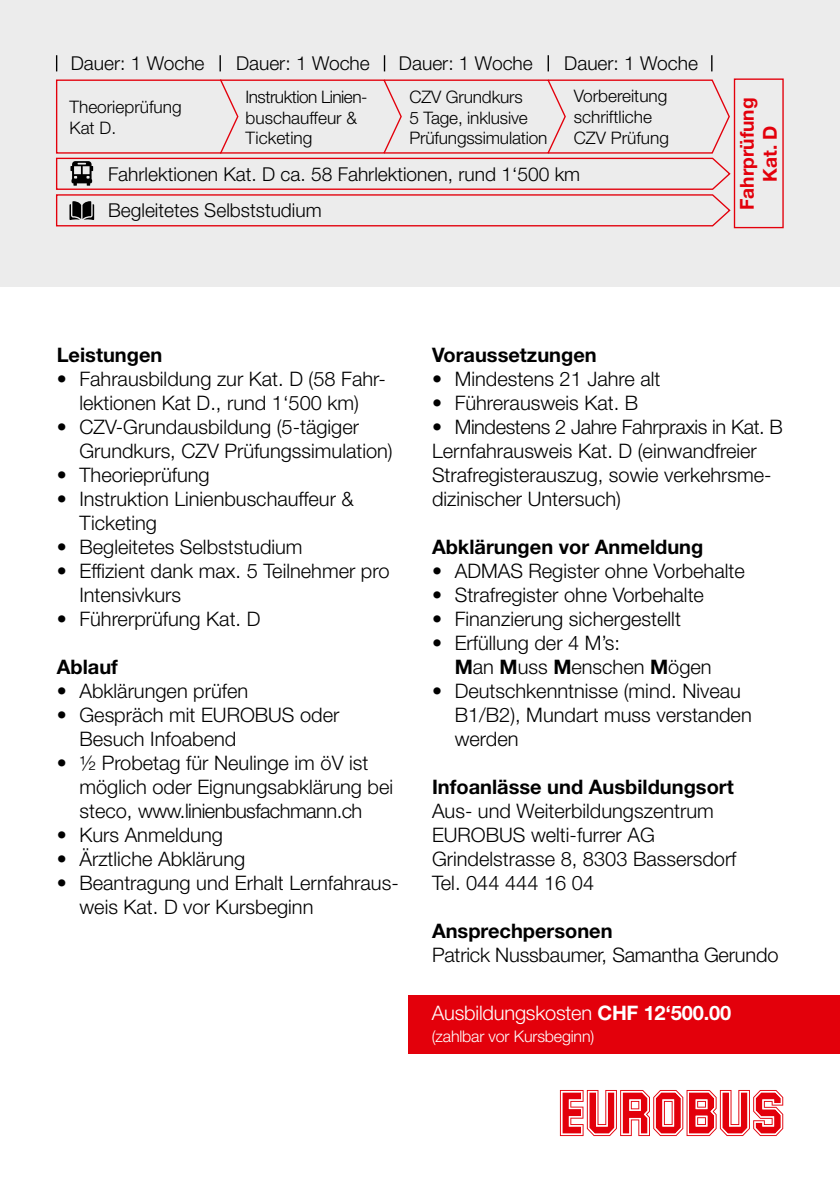
<style>
.page{position:relative;width:840px;height:1191px;background:#fff}
.page>*{position:absolute;margin:0;border:0;box-sizing:border-box;transform-origin:0 0}
.t1{font:300 20px/24px "Helvetica Neue LT Std";color:#000}
.t2{font:700 20px "Helvetica Neue LT Std";color:#000}
.t3{font:300 20px "Helvetica Neue LT Std";letter-spacing:-.01em;color:#fff}
.t4{font:300 19.2px/36.4px "Helvetica Neue LT Std";color:#000}
.t5{font:700 19.2px/23px "Helvetica Neue LT Std";color:#e3000b;text-align:center}
.t6{font:300 17.2px/20.6px "Helvetica Neue LT Std";color:#000}
.t7{font:300 16px "Helvetica Neue LT Std";letter-spacing:-.01em;color:#fff}
.s1{font-weight:700}
</style>
<div class="page">
<svg style="left:559px;top:1090px;width:223px;height:46px"></svg>
<div style="left:0;top:0;width:839px;height:286px;background:#ececec"></div>
<div style="left:733px;top:78px;width:50px;height:150px;border:1px solid #e3000b"></div>
<svg style="left:56px;top:79px;width:675px;height:148px"></svg>
<svg style="left:56px;top:55px;width:1px;height:16px"></svg>
<svg style="left:219px;top:55px;width:2px;height:16px"></svg>
<svg style="left:383px;top:55px;width:2px;height:16px"></svg>
<svg style="left:711px;top:55px;width:1px;height:16px"></svg>
<svg style="left:547px;top:55px;width:1px;height:16px"></svg>
<div style="left:408px;top:995px;width:431px;height:58px;background:#e3000b"></div>
<p class="t4" style="left:71px;top:45px;width:135px">Dauer: 1 Woche</p>
<p class="t4" style="left:236px;top:45px;width:135px">Dauer: 1 Woche</p>
<p class="t4" style="left:399px;top:44px;width:135px">Dauer: 1 Woche</p>
<p class="t4" style="left:564px;top:44px;width:135px">Dauer: 1 Woche</p>
<p class="t6" style="left:69px;top:96px;width:114px">Theorieprüfung<br>Kat D.</p>
<p class="t6" style="left:245px;top:86px;width:123px">Instruktion Linien&shy;buschauffeur &amp;<br>Ticketing</p>
<p class="t6" style="left:409px;top:86px;width:139px">CZV Grundkurs<br>5 Tage, inklusive<br>Prüfungssimulation</p>
<p class="t6" style="left:573px;top:85px;width:97px">Vorbereitung schriftliche<br>CZV Prüfung</p>
<p class="t4" style="left:108px;top:155px;width:473px">Fahrlektionen Kat. D ca. 58 Fahrlektionen, rund 1‘500 km<br>Begleitetes Selbststudium</p>
<p class="t5" style="left:734px;top:210px;width:114px;rotate:-90deg">Fahrprüfung<br>Kat. D</p>
<p class="t2" style="left:57px;top:342px;width:107px">Leistungen</p>
<p class="t1" style="left:57px;top:366px;width:330px;text-align:center">• Fahrausbildung zur Kat. D (58 Fahr&shy;lektionen Kat D., rund 1‘500 km)</p>
<p class="t1" style="left:79px;top:414px;width:314px;text-indent:-23px">• CZV-Grundausbildung (5-tägiger<br>Grundkurs, CZV Prüfungssimulation)</p>
<p class="t1" style="left:57px;top:462px;width:154px">• Theorieprüfung</p>
<p class="t1" style="left:79px;top:486px;width:276px;text-indent:-23px">• Instruktion Linienbuschauffeur &amp;<br>Ticketing</p>
<p class="t1" style="left:57px;top:534px;width:247px">• Begleitetes Selbststudium</p>
<p class="t1" style="left:79px;top:558px;width:311px;text-indent:-23px">• Effizient dank max. 5 Teilnehmer pro<br>Intensivkurs</p>
<p class="t1" style="left:57px;top:606px;width:205px">• Führerprüfung Kat. D</p>
<p class="t2" style="left:57px;top:654px;width:63px">Ablauf</p>
<p class="t1" style="left:57px;top:678px;width:193px">• Abklärungen prüfen</p>
<p class="t1" style="left:79px;top:702px;width:261px;text-indent:-23px">• Gespräch mit EUROBUS oder<br>Besuch Infoabend</p>
<p class="t1" style="left:79px;top:750px;width:315px;text-indent:-23px">• ½ Probetag für Neulinge im öV ist möglich oder Eignungsabklärung bei steco, www.linienbusfachmann.ch</p>
<p class="t1" style="left:57px;top:822px;width:168px">• Kurs Anmeldung</p>
<p class="t1" style="left:57px;top:846px;width:190px">• Ärztliche Abklärung</p>
<p class="t1" style="left:79px;top:870px;width:320px;text-indent:-23px">• Beantragung und Erhalt Lernfahraus&shy;weis Kat. D vor Kursbeginn</p>
<p class="t2" style="left:432px;top:342px;width:166px">Voraussetzungen</p>
<p class="t1" style="left:432px;top:366px;width:230px">• Mindestens 21 Jahre alt</p>
<p class="t1" style="left:432px;top:390px;width:208px">• Führerausweis Kat. B</p>
<p class="t1" style="left:432px;top:414px;width:352px">• Mindestens 2 Jahre Fahrpraxis in Kat. B Lernfahrausweis Kat. D (einwandfreier Strafregisterauszug, sowie verkehrsme&shy;dizinischer Untersuch)</p>
<p class="t2" style="left:432px;top:534px;width:273px">Abklärungen vor Anmeldung</p>
<p class="t1" style="left:432px;top:558px;width:314px">• ADMAS Register ohne Vorbehalte</p>
<p class="t1" style="left:432px;top:582px;width:273px">• Strafregister ohne Vorbehalte</p>
<p class="t1" style="left:432px;top:606px;width:250px">• Finanzierung sichergestellt</p>
<p class="t1" style="left:454px;top:630px;width:258px;text-indent:-23px">• Erfüllung der 4 M’s:<br><span class="s1">M</span>an <span class="s1">M</span>uss <span class="s1">M</span>enschen <span class="s1">M</span>ögen</p>
<p class="t1" style="left:454px;top:678px;width:298px;text-indent:-23px">• Deutschkenntnisse (mind. Niveau<br>B1/B2), Mundart muss verstanden werden</p>
<p class="t2" style="left:432px;top:774px;width:303px">Infoanlässe und Ausbildungsort</p>
<p class="t1" style="left:432px;top:798px;width:306px">Aus- und Weiterbildungszentrum<br>EUROBUS welti-furrer AG<br>Grindelstrasse 8, 8303 Bassersdorf<br>Tel. 044 444 16 04</p>
<p class="t2" style="left:432px;top:918px;width:182px">Ansprechpersonen</p>
<p class="t1" style="left:432px;top:942px;width:348px">Patrick Nussbaumer, Samantha Gerundo</p>
<p class="t3" style="left:431px;top:1000px;width:300px">Ausbildungskosten <span class="s1">CHF 12‘500.00</span></p>
<p class="t7" style="left:431px;top:1026px;width:164px">(zahlbar vor Kursbeginn)</p>
</div>
